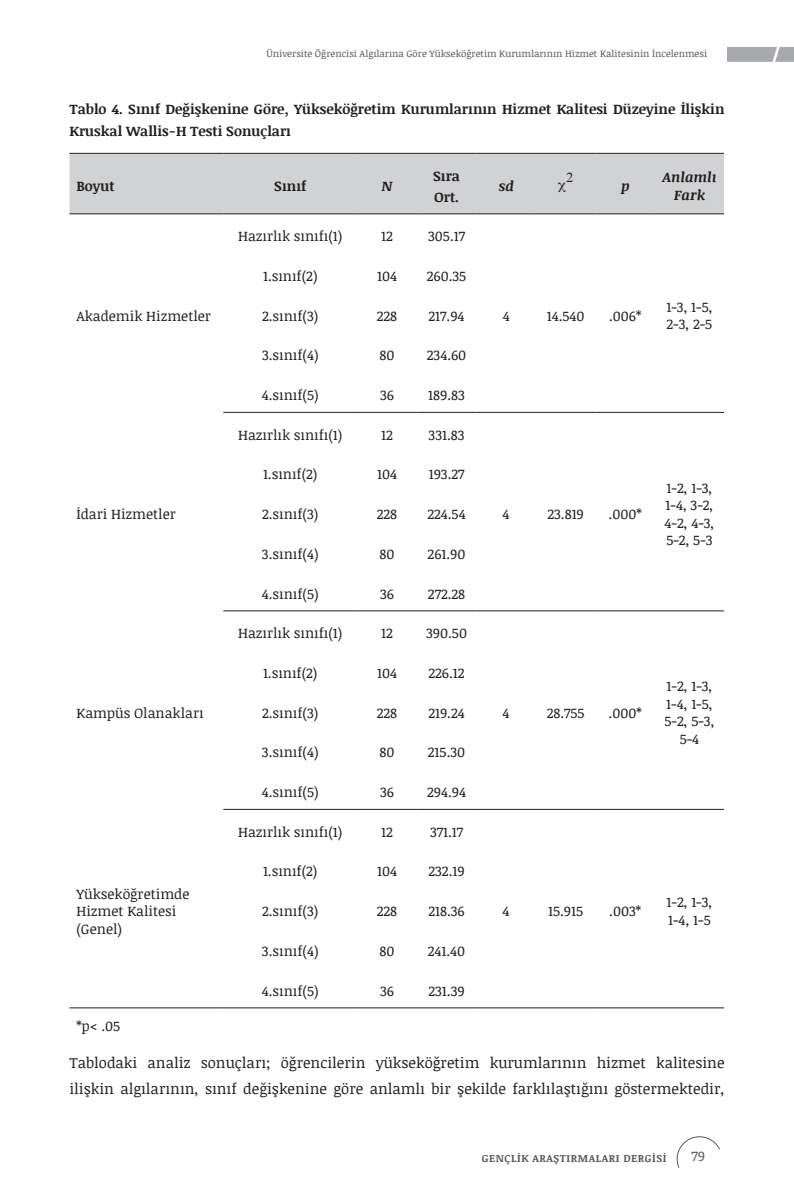
<style>
.page{position:relative;width:794px;height:1191px;background:#fff}
.page>*{position:absolute;margin:0;border:0;box-sizing:border-box;transform-origin:0 0}
.t1{font:14.88px/26.2px "Noticia Text";color:#231f20}
.t2{font:14px/17.5px "Noticia Text";color:#231f20}
.t3{font:700 14px/21.9px "Noticia Text";color:#231f20}
.t4{font:italic 700 14px/17.5px "Noticia Text";color:#231f20;text-align:center}
.t5{font:14px "Noticia Text";color:#57585a}
.t6{font:700 10.5px "Noticia Text";letter-spacing:.05em;color:#57585a}
.t7{font:9.62px "Noticia Text";color:#57585a}
</style>
<div class="page">
<svg style="left:727px;top:47px;width:67px;height:15px"></svg>
<svg style="left:676px;top:1136px;width:44px;height:32px"></svg>
<div style="left:69px;top:154px;width:655px;height:60px;background:#d1d2d4"></div>
<hr style="left:69px;top:153px;width:154px;height:1px;background:#231f20">
<hr style="left:223px;top:153px;width:134px;height:1px;background:#231f20">
<hr style="left:357px;top:153px;width:60px;height:1px;background:#231f20">
<hr style="left:417px;top:153px;width:59px;height:1px;background:#231f20">
<hr style="left:476px;top:153px;width:60px;height:1px;background:#231f20">
<hr style="left:536px;top:153px;width:59px;height:1px;background:#231f20">
<hr style="left:595px;top:153px;width:60px;height:1px;background:#231f20">
<hr style="left:655px;top:153px;width:69px;height:1px;background:#231f20">
<hr style="left:69px;top:214px;width:154px;height:1px;background:#231f20">
<hr style="left:223px;top:214px;width:134px;height:1px;background:#231f20">
<hr style="left:357px;top:214px;width:60px;height:1px;background:#231f20">
<hr style="left:417px;top:214px;width:59px;height:1px;background:#231f20">
<hr style="left:476px;top:214px;width:60px;height:1px;background:#231f20">
<hr style="left:536px;top:214px;width:59px;height:1px;background:#231f20">
<hr style="left:595px;top:214px;width:60px;height:1px;background:#231f20">
<hr style="left:655px;top:214px;width:69px;height:1px;background:#231f20">
<hr style="left:536px;top:412px;width:59px;height:1px;background:#231f20">
<hr style="left:595px;top:412px;width:60px;height:1px;background:#231f20">
<hr style="left:655px;top:412px;width:69px;height:1px;background:#231f20">
<hr style="left:536px;top:610px;width:59px;height:1px;background:#231f20">
<hr style="left:595px;top:610px;width:60px;height:1px;background:#231f20">
<hr style="left:655px;top:610px;width:69px;height:1px;background:#231f20">
<hr style="left:536px;top:809px;width:59px;height:1px;background:#231f20">
<hr style="left:595px;top:809px;width:60px;height:1px;background:#231f20">
<hr style="left:655px;top:809px;width:69px;height:1px;background:#231f20">
<hr style="left:536px;top:1007px;width:59px;height:1px;background:#231f20">
<hr style="left:595px;top:1007px;width:60px;height:1px;background:#231f20">
<hr style="left:655px;top:1007px;width:69px;height:1px;background:#231f20">
<hr style="left:476px;top:412px;width:60px;height:1px;background:#231f20">
<hr style="left:476px;top:610px;width:60px;height:1px;background:#231f20">
<hr style="left:476px;top:809px;width:60px;height:1px;background:#231f20">
<hr style="left:476px;top:1007px;width:60px;height:1px;background:#231f20">
<hr style="left:223px;top:412px;width:134px;height:1px;background:#231f20">
<hr style="left:357px;top:412px;width:60px;height:1px;background:#231f20">
<hr style="left:417px;top:412px;width:59px;height:1px;background:#231f20">
<hr style="left:223px;top:610px;width:134px;height:1px;background:#231f20">
<hr style="left:357px;top:610px;width:60px;height:1px;background:#231f20">
<hr style="left:417px;top:610px;width:59px;height:1px;background:#231f20">
<hr style="left:223px;top:809px;width:134px;height:1px;background:#231f20">
<hr style="left:357px;top:809px;width:60px;height:1px;background:#231f20">
<hr style="left:417px;top:809px;width:59px;height:1px;background:#231f20">
<hr style="left:223px;top:1007px;width:134px;height:1px;background:#231f20">
<hr style="left:357px;top:1007px;width:60px;height:1px;background:#231f20">
<hr style="left:417px;top:1007px;width:59px;height:1px;background:#231f20">
<hr style="left:69px;top:1007px;width:154px;height:1px;background:#231f20">
<svg style="left:558px;top:172px;width:15px;height:19px"></svg>
<p class="t7" style="left:266px;top:47px;width:442px">Üniversite Öğrencisi Algılarına Göre Yükseköğretim Kurumlarının Hizmet Kalitesinin İncelenmesi</p>
<p class="t3" style="left:69px;top:98px;width:656px">Tablo 4. Sınıf Değişkenine Göre, Yükseköğretim Kurumlarının Hizmet Kalitesi Düzeyine İlişkin<br>Kruskal Wallis-H Testi Sonuçları</p>
<p class="t3" style="left:76px;top:175px;width:40px">Boyut</p>
<p class="t3" style="left:274px;top:175px;width:33px">Sınıf</p>
<p class="t4" style="left:382px;top:177px;width:12px">N</p>
<p class="t3" style="left:433px;top:165px;width:28px;line-height:21px">Sıra<br>Ort.</p>
<p class="t4" style="left:498px;top:177px;width:17px">sd</p>
<p class="t4" style="left:621px;top:177px;width:10px">p</p>
<p class="t2" style="left:238px;top:227px;width:106px">Hazırlık sınıfı(1)</p>
<p class="t2" style="left:381px;top:227px;width:13px">12</p>
<p class="t2" style="left:428px;top:227px;width:38px">305.17</p>
<p class="t4" style="left:662px;top:168px;width:56px">Anlamlı<br>Fark</p>
<p class="t2" style="left:76px;top:306px;width:136px">Akademik Hizmetler</p>
<p class="t2" style="left:76px;top:505px;width:101px">İdari Hizmetler</p>
<p class="t2" style="left:76px;top:703px;width:129px">Kampüs Olanakları</p>
<p class="t2" style="left:76px;top:884px;width:114px">Yükseköğretimde<br>Hizmet Kalitesi (Genel)</p>
<p class="t2" style="left:263px;top:267px;width:56px">1.sınıf(2)</p>
<p class="t2" style="left:377px;top:267px;width:22px">104</p>
<p class="t2" style="left:427px;top:267px;width:41px">260.35</p>
<p class="t2" style="left:262px;top:306px;width:58px">2.sınıf(3)</p>
<p class="t2" style="left:377px;top:306px;width:22px">228</p>
<p class="t2" style="left:428px;top:306px;width:38px">217.94</p>
<p class="t2" style="left:262px;top:346px;width:58px">3.sınıf(4)</p>
<p class="t2" style="left:379px;top:346px;width:16px">80</p>
<p class="t2" style="left:427px;top:346px;width:41px">234.60</p>
<p class="t2" style="left:262px;top:386px;width:58px">4.sınıf(5)</p>
<p class="t2" style="left:380px;top:386px;width:15px">36</p>
<p class="t2" style="left:428px;top:386px;width:38px">189.83</p>
<p class="t2" style="left:238px;top:425px;width:106px">Hazırlık sınıfı(1)</p>
<p class="t2" style="left:381px;top:425px;width:13px">12</p>
<p class="t2" style="left:428px;top:425px;width:37px">331.83</p>
<p class="t2" style="left:263px;top:465px;width:56px">1.sınıf(2)</p>
<p class="t2" style="left:377px;top:465px;width:22px">104</p>
<p class="t2" style="left:429px;top:465px;width:37px">193.27</p>
<p class="t2" style="left:262px;top:505px;width:58px">2.sınıf(3)</p>
<p class="t2" style="left:377px;top:505px;width:22px">228</p>
<p class="t2" style="left:427px;top:505px;width:40px">224.54</p>
<p class="t2" style="left:262px;top:545px;width:58px">3.sınıf(4)</p>
<p class="t2" style="left:379px;top:545px;width:16px">80</p>
<p class="t2" style="left:427px;top:545px;width:39px">261.90</p>
<p class="t2" style="left:262px;top:584px;width:58px">4.sınıf(5)</p>
<p class="t2" style="left:380px;top:584px;width:15px">36</p>
<p class="t2" style="left:428px;top:584px;width:39px">272.28</p>
<p class="t2" style="left:238px;top:624px;width:106px">Hazırlık sınıfı(1)</p>
<p class="t2" style="left:381px;top:624px;width:13px">12</p>
<p class="t2" style="left:426px;top:624px;width:42px">390.50</p>
<p class="t2" style="left:263px;top:664px;width:56px">1.sınıf(2)</p>
<p class="t2" style="left:377px;top:664px;width:22px">104</p>
<p class="t2" style="left:428px;top:664px;width:38px">226.12</p>
<p class="t2" style="left:262px;top:703px;width:58px">2.sınıf(3)</p>
<p class="t2" style="left:377px;top:703px;width:22px">228</p>
<p class="t2" style="left:428px;top:703px;width:38px">219.24</p>
<p class="t2" style="left:262px;top:743px;width:58px">3.sınıf(4)</p>
<p class="t2" style="left:379px;top:743px;width:16px">80</p>
<p class="t2" style="left:428px;top:743px;width:39px">215.30</p>
<p class="t2" style="left:262px;top:783px;width:58px">4.sınıf(5)</p>
<p class="t2" style="left:380px;top:783px;width:15px">36</p>
<p class="t2" style="left:427px;top:783px;width:40px">294.94</p>
<p class="t2" style="left:238px;top:822px;width:106px">Hazırlık sınıfı(1)</p>
<p class="t2" style="left:381px;top:822px;width:13px">12</p>
<p class="t2" style="left:430px;top:822px;width:35px">371.17</p>
<p class="t2" style="left:263px;top:862px;width:56px">1.sınıf(2)</p>
<p class="t2" style="left:377px;top:862px;width:22px">104</p>
<p class="t2" style="left:428px;top:862px;width:38px">232.19</p>
<p class="t2" style="left:262px;top:902px;width:58px">2.sınıf(3)</p>
<p class="t2" style="left:377px;top:902px;width:22px">228</p>
<p class="t2" style="left:428px;top:902px;width:38px">218.36</p>
<p class="t2" style="left:262px;top:941px;width:58px">3.sınıf(4)</p>
<p class="t2" style="left:379px;top:941px;width:16px">80</p>
<p class="t2" style="left:428px;top:941px;width:39px">241.40</p>
<p class="t2" style="left:262px;top:981px;width:58px">4.sınıf(5)</p>
<p class="t2" style="left:380px;top:981px;width:15px">36</p>
<p class="t2" style="left:428px;top:981px;width:38px">231.39</p>
<p class="t2" style="left:502px;top:306px;width:9px">4</p>
<p class="t2" style="left:547px;top:306px;width:39px">14.540</p>
<p class="t2" style="left:609px;top:306px;width:34px">.006*</p>
<p class="t2" style="left:666px;top:298px;width:48px">1-3, 1-5,<br>2-3, 2-5</p>
<p class="t2" style="left:502px;top:505px;width:9px">4</p>
<p class="t2" style="left:547px;top:505px;width:38px">23.819</p>
<p class="t2" style="left:608px;top:505px;width:35px">.000*</p>
<p class="t2" style="left:664px;top:479px;width:51px">1-2, 1-3,<br>1-4, 3-2,<br>4-2, 4-3,<br>5-2, 5-3</p>
<p class="t2" style="left:502px;top:703px;width:9px">4</p>
<p class="t2" style="left:546px;top:703px;width:40px">28.755</p>
<p class="t2" style="left:608px;top:703px;width:35px">.000*</p>
<p class="t2" style="left:664px;top:677px;width:51px;text-align:center">1-2, 1-3,<br>1-4, 1-5,<br>5-2, 5-3,<br>5-4</p>
<p class="t2" style="left:502px;top:902px;width:9px">4</p>
<p class="t2" style="left:548px;top:902px;width:37px">15.915</p>
<p class="t2" style="left:609px;top:902px;width:33px">.003*</p>
<p class="t2" style="left:666px;top:893px;width:47px">1-2, 1-3,<br>1-4, 1-5</p>
<p class="t2" style="left:76px;top:1016px;width:45px">*p&lt; .05</p>
<p class="t1" style="left:69px;top:1049px;width:656px">Tablodaki analiz sonuçları; öğrencilerin yükseköğretim kurumlarının hizmet kalitesine ilişkin algılarının, sınıf değişkenine göre anlamlı bir şekilde farklılaştığını göstermektedir,</p>
<p class="t6" style="left:482px;top:1150px;width:186px">GENÇLİK ARAŞTIRMALARI DERGİSİ</p>
<p class="t5" style="left:691px;top:1146px;width:15px">79</p>
</div>
